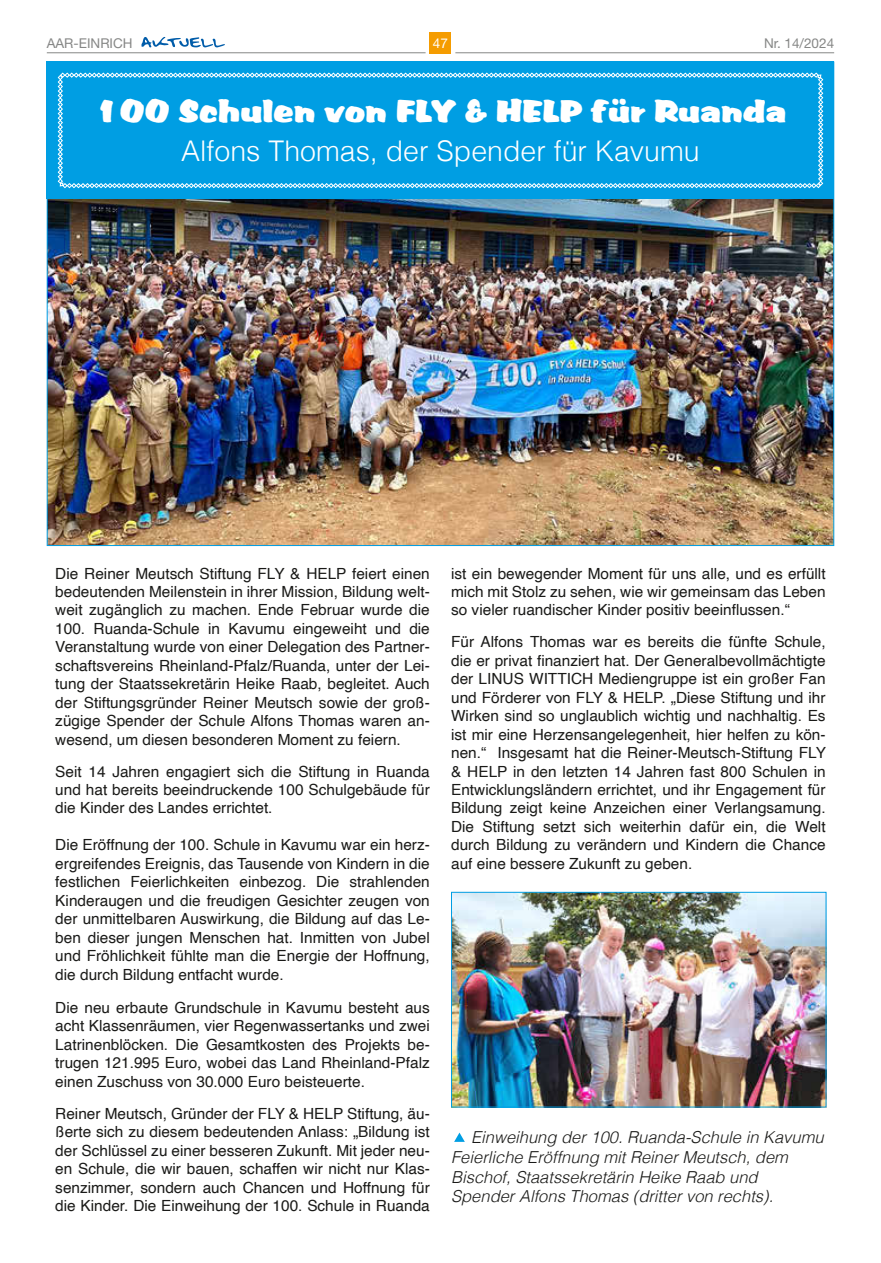
<style>
.page{position:relative;width:881px;height:1263px;background:#fff}
.page>*{position:absolute;margin:0;border:0;box-sizing:border-box;transform-origin:0 0}
.t1{font:30px "Accent";color:#fff}
.t2{font:300 28.5px "Helvetica";color:#fff}
.t3{font:italic 300 16.5px/19.8px "Helvetica";color:#1a1a18}
.t4{font:15.3px/18.5px "Helvetica";color:#1a1a18;text-align:justify}
.t5{font:13.5px "Helvetica Neue LT";color:#868786}
.t6{font:13.5px "Helvetica Neue LT";color:#fff}
</style>
<div class="page">
<div style="left:429px;top:32px;width:22px;height:21px;background:#f59c00"></div>
<hr style="left:47px;top:52px;width:378px;height:1px;background:#868786">
<hr style="left:455px;top:52px;width:378px;height:1px;background:#868786">
<svg style="left:141px;top:37px;width:84px;height:10px"></svg>
<img style="left:49px;top:199px;width:782px;height:345px">
<div style="left:47px;top:62px;width:786px;height:137px;background:#009ee3"></div>
<img style="left:453px;top:894px;width:371px;height:211px">
<div style="left:451px;top:892px;width:375px;height:215px;border:1px solid #009ee3"></div>
<svg style="left:58px;top:73px;width:764px;height:115px"></svg>
<svg style="left:454px;top:1132px;width:10px;height:10px"></svg>
<p class="t5" style="left:47px;top:35px;width:87px">AAR-EINRICH</p>
<p class="t6" style="left:433px;top:35px;width:17px">47</p>
<p class="t5" style="left:763px;top:35px;width:72px">Nr. 14/2024</p>
<h1 class="t1" style="left:94px;top:90px;width:693px">100 Schulen von FLY &amp; HELP für Ruanda</h1>
<h2 class="t2" style="left:181px;top:127px;width:519px">Alfons Thomas, der Spender für Kavumu</h2>
<p class="t4" style="left:55px;top:564px;width:376px">Die Reiner Meutsch Stiftung FLY &amp; HELP feiert einen bedeutenden Meilenstein in ihrer Mission, Bildung welt&shy;weit zugänglich zu machen. Ende Februar wurde die 100. Ruanda-Schule in Kavumu eingeweiht und die Veranstaltung wurde von einer Delegation des Partner&shy;schaftsvereins Rheinland-Pfalz/Ruanda, unter der Lei&shy;tung der Staatssekretärin Heike Raab, begleitet. Auch der Stiftungsgründer Reiner Meutsch sowie der groß&shy;zügige Spender der Schule Alfons Thomas waren an&shy;wesend, um diesen besonderen Moment zu feiern.</p>
<p class="t4" style="left:55px;top:762px;width:376px">Seit 14 Jahren engagiert sich die Stiftung in Ruanda und hat bereits beeindruckende 100 Schulgebäude für die Kinder des Landes errichtet.</p>
<p class="t4" style="left:55px;top:836px;width:376px">Die Eröffnung der 100. Schule in Kavumu war ein herz&shy;ergreifendes Ereignis, das Tausende von Kindern in die festlichen Feierlichkeiten einbezog. Die strahlenden Kinderaugen und die freudigen Gesichter zeugen von der unmittelbaren Auswirkung, die Bildung auf das Le&shy;ben dieser jungen Menschen hat. Inmitten von Jubel und Fröhlichkeit fühlte man die Energie der Hoffnung, die durch Bildung entfacht wurde.</p>
<p class="t4" style="left:55px;top:999px;width:376px">Die neu erbaute Grundschule in Kavumu besteht aus acht Klassenräumen, vier Regenwassertanks und zwei Latrinenblöcken. Die Gesamtkosten des Projekts be&shy;trugen 121.995 Euro, wobei das Land Rheinland-Pfalz einen Zuschuss von 30.000 Euro beisteuerte.</p>
<p class="t4" style="left:55px;top:1104px;width:376px">Reiner Meutsch, Gründer der FLY &amp; HELP Stiftung, äu&shy;ßerte sich zu diesem bedeutenden Anlass: „Bildung ist der Schlüssel zu einer besseren Zukunft. Mit jeder neu&shy;en Schule, die wir bauen, schaffen wir nicht nur Klas&shy;senzimmer, sondern auch Chancen und Hoffnung für die Kinder. Die Einweihung der 100. Schule in Ruanda</p>
<p class="t4" style="left:451px;top:564px;width:376px">ist ein bewegender Moment für uns alle, und es erfüllt mich mit Stolz zu sehen, wie wir gemeinsam das Leben so vieler ruandischer Kinder positiv beeinflussen.“</p>
<p class="t4" style="left:451px;top:633px;width:376px">Für Alfons Thomas war es bereits die fünfte Schule, die er privat finanziert hat. Der Generalbevollmächtigte der LINUS WITTICH Mediengruppe ist ein großer Fan und Förderer von FLY &amp; HELP. „Diese Stiftung und ihr Wirken sind so unglaublich wichtig und nachhaltig. Es ist mir eine Herzensangelegenheit, hier helfen zu kön&shy;nen.“ Insgesamt hat die Reiner-Meutsch-Stiftung FLY &amp; HELP in den letzten 14 Jahren fast 800 Schulen in Entwicklungsländern errichtet, und ihr Engagement für Bildung zeigt keine Anzeichen einer Verlangsamung.<br>Die Stiftung setzt sich weiterhin dafür ein, die Welt durch Bildung zu verändern und Kindern die Chance auf eine bessere Zukunft zu geben.</p>
<p class="t3" style="left:451px;top:1126px;width:374px;text-indent:20px">Einweihung der 100. Ruanda-Schule in Kavumu Feierliche Eröffnung mit Reiner Meutsch, dem Bischof, Staatssekretärin Heike Raab und Spender Alfons Thomas (dritter von rechts).</p>
</div>
